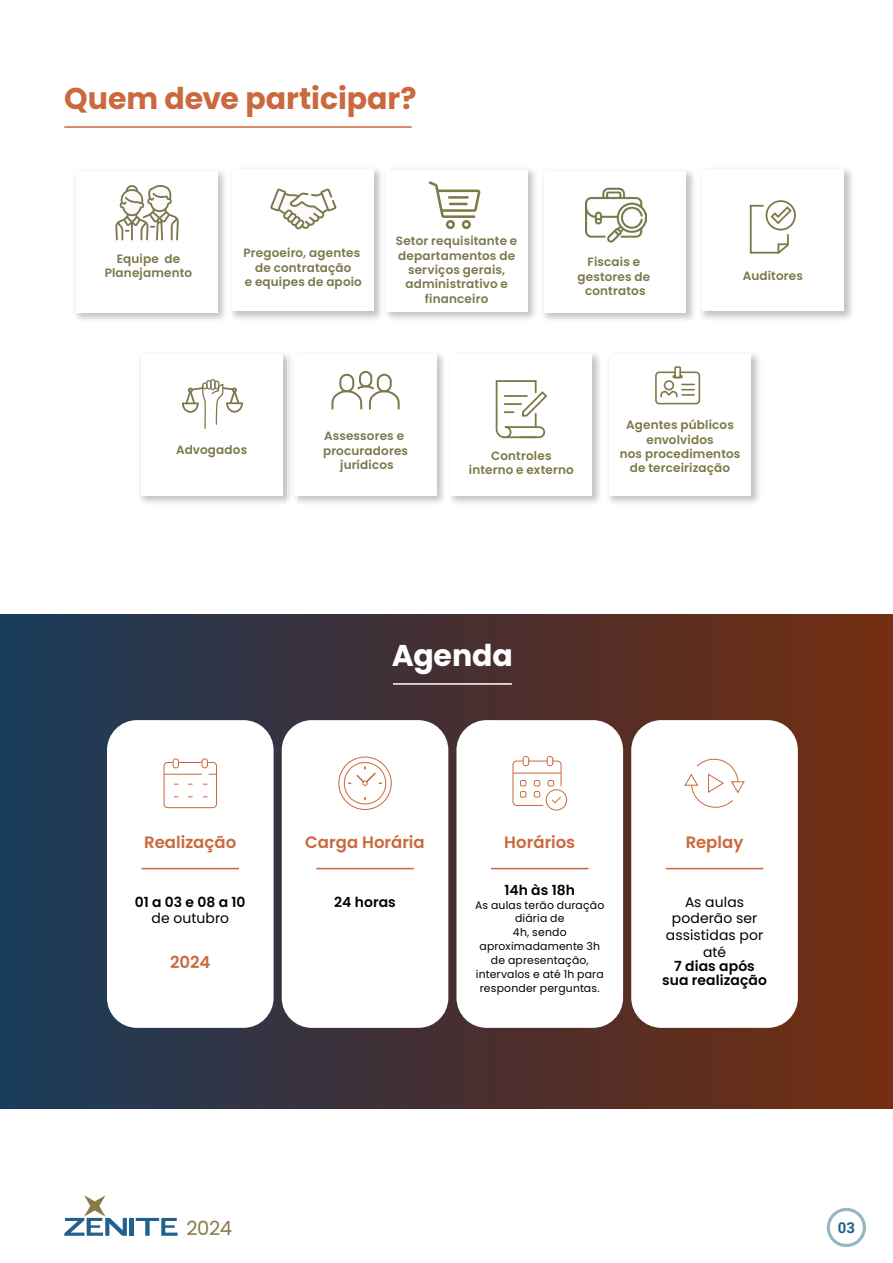
<style>
.page{position:relative;width:893px;height:1263px;background:#fff}
.page>*{position:absolute;margin:0;border:0;box-sizing:border-box;transform-origin:0 0}
.t1{font:700 30px "Poppins";color:#ca693d}
.t2{font:700 30px "Poppins";color:#fff}
.t3{font:19.5px "Poppins";color:#8b794b}
.t4{font:600 16.5px "Poppins";color:#ca693d}
.t5{font:700 15px "Roboto";color:#22618d}
.t6{font:600 13.95px/14px "Poppins";letter-spacing:.005em;color:#000001;text-align:center}
.t7{font:13.95px/16.6px "Poppins";letter-spacing:.01em;color:#000001;text-align:center}
.t8{font:600 12px/14.4px "Poppins";letter-spacing:.015em;color:#7c784c;text-align:center}
.t9{font:600 12px/14.4px "Poppins";letter-spacing:.015em;color:#7c7944;text-align:center}
.t10{font:10.8px/14px "Poppins";letter-spacing:.015em;color:#000001;text-align:center}
</style>
<div class="page">
<div style="left:827px;top:1208px;width:39px;height:39px;border:3px solid #95b6c5;border-radius:50%"></div>
<hr style="left:64px;top:126px;width:348px;height:2px;background:#ca693d">
<div style="left:359px;top:371px;width:13px;height:16px;border:2px solid #7c784c;border-radius:6px"></div>
<div style="left:377px;top:374px;width:15px;height:18px;border:2px solid #7c784c;border-radius:6px"></div>
<svg style="left:331px;top:384px;width:69px;height:26px"></svg>
<div style="left:339px;top:374px;width:15px;height:18px;border:2px solid #7c784c;border-radius:6px"></div>
<img style="left:232px;top:169px;width:147px;height:150px">
<div style="left:233px;top:170px;width:141px;height:141px;background:#fff"></div>
<svg style="left:270px;top:188px;width:66px;height:42px"></svg>
<svg style="left:181px;top:379px;width:63px;height:126px"></svg>
<img style="left:224px;top:172px;width:8px;height:147px">
<svg style="left:115px;top:185px;width:64px;height:55px"></svg>
<img style="left:389px;top:169px;width:146px;height:150px">
<img style="left:379px;top:171px;width:10px;height:146px">
<div style="left:386px;top:170px;width:141px;height:141px;background:#fff"></div>
<svg style="left:429px;top:181px;width:51px;height:48px"></svg>
<img style="left:702px;top:169px;width:150px;height:150px">
<div style="left:702px;top:170px;width:142px;height:141px;background:#fff"></div>
<svg style="left:749px;top:200px;width:47px;height:54px"></svg>
<svg style="left:495px;top:380px;width:53px;height:59px"></svg>
<img style="left:608px;top:354px;width:151px;height:149px">
<div style="left:609px;top:354px;width:142px;height:141px;background:#fff"></div>
<div style="left:655px;top:371px;width:45px;height:33px;border:2px solid #7c7944;border-radius:3px"></div>
<div style="left:674px;top:366px;width:7px;height:12px;border:2px solid #7c7944"></div>
<svg style="left:672px;top:375px;width:11px;height:3px"></svg>
<svg style="left:660px;top:384px;width:34px;height:14px"></svg>
<div style="left:664px;top:380px;width:10px;height:10px;border:2px solid #7c7944;border-radius:50%"></div>
<img style="left:543px;top:171px;width:151px;height:149px">
<div style="left:545px;top:171px;width:141px;height:141px;background:#fff"></div>
<img style="left:586px;top:187px;width:61px;height:56px">
<div style="left:129px;top:1218px;width:5px;height:18px;background:#22618d"></div>
<svg style="left:136px;top:1218px;width:42px;height:18px"></svg>
<svg style="left:64px;top:1195px;width:63px;height:41px"></svg>
<div style="left:1px;top:614px;width:892px;height:494px;background:linear-gradient(to right,#193959,#732b0e)"></div>
<div style="left:107px;top:720px;width:167px;height:308px;background:#fff;border-radius:30px"></div>
<hr style="left:164px;top:774px;width:38px;height:1px;background:#ca693d">
<div style="left:173px;top:758px;width:6px;height:10px;border:1px solid #ca693d;border-radius:3px"></div>
<div style="left:202px;top:758px;width:6px;height:10px;border:1px solid #ca693d;border-radius:3px"></div>
<div style="left:164px;top:762px;width:53px;height:46px;border:1px solid #ca693d;border-radius:4px"></div>
<svg style="left:179px;top:762px;width:23px;height:1px"></svg>
<hr style="left:142px;top:868px;width:97px;height:1px;background:#ca693d">
<div style="left:282px;top:720px;width:166px;height:308px;background:#fff;border-radius:30px"></div>
<div style="left:338px;top:757px;width:54px;height:53px;border:1px solid #ca693d;border-radius:50%"></div>
<svg style="left:341px;top:759px;width:48px;height:47px"></svg>
<hr style="left:316px;top:868px;width:98px;height:1px;background:#ca693d">
<div style="left:456px;top:720px;width:167px;height:308px;background:#fff;border-radius:30px"></div>
<div style="left:523px;top:756px;width:6px;height:10px;border:1px solid #ca693d;border-radius:3px"></div>
<div style="left:547px;top:756px;width:6px;height:10px;border:1px solid #ca693d;border-radius:3px"></div>
<svg style="left:512px;top:760px;width:50px;height:46px"></svg>
<div style="left:546px;top:789px;width:21px;height:21px;border:1px solid #ca693d;border-radius:50%"></div>
<hr style="left:491px;top:868px;width:98px;height:1px;background:#ca693d">
<div style="left:631px;top:720px;width:167px;height:308px;background:#fff;border-radius:30px"></div>
<svg style="left:684px;top:758px;width:61px;height:50px"></svg>
<hr style="left:666px;top:868px;width:97px;height:1px;background:#ca693d">
<hr style="left:393px;top:683px;width:119px;height:2px;background:#fff">
<h1 class="t1" style="left:64px;top:81px;width:354px">Quem deve participar?</h1>
<p class="t8" style="left:105px;top:252px;width:89px">Equipe de<br>Planejamento</p>
<p class="t8" style="left:244px;top:246px;width:120px">Pregoeiro, agentes de contratação<br>e equipes de apoio</p>
<p class="t8" style="left:396px;top:234px;width:123px">Setor requisitante e departamentos de serviços gerais, administrativo e financeiro</p>
<p class="t8" style="left:577px;top:255px;width:74px">Fiscais e gestores de contratos</p>
<p class="t9" style="left:743px;top:268px;width:62px">Auditores</p>
<p class="t8" style="left:176px;top:442px;width:73px">Advogados</p>
<p class="t8" style="left:323px;top:429px;width:87px">Assessores e procuradores jurídicos</p>
<p class="t9" style="left:469px;top:448px;width:106px">Controles interno e externo</p>
<p class="t9" style="left:620px;top:418px;width:122px">Agentes públicos envolvidos<br>nos procedimentos de terceirização</p>
<h1 class="t2" style="left:392px;top:638px;width:123px">Agenda</h1>
<h3 class="t4" style="left:144px;top:832px;width:93px">Realização</h3>
<p class="t6" style="left:135px;top:895px;width:112px">01 a 03 e 08 a 10</p>
<p class="t7" style="left:152px;top:910px;width:79px">de outubro</p>
<h3 class="t4" style="left:170px;top:952px;width:42px">2024</h3>
<h3 class="t4" style="left:305px;top:832px;width:121px">Carga Horária</h3>
<p class="t6" style="left:334px;top:895px;width:63px">24 horas</p>
<h3 class="t4" style="left:504px;top:832px;width:72px">Horários</h3>
<p class="t6" style="left:505px;top:883px;width:72px">14h às 18h</p>
<p class="t10" style="left:475px;top:898px;width:131px">As aulas terão duração diária de<br>4h, sendo aproximadamente 3h de apresentação, intervalos e até 1h para responder perguntas.</p>
<h3 class="t4" style="left:686px;top:832px;width:59px">Replay</h3>
<p class="t7" style="left:666px;top:893px;width:99px">As aulas poderão ser assistidas por até</p>
<p class="t6" style="left:662px;top:959px;width:107px">7 dias após sua realização</p>
<h2 class="t3" style="left:186px;top:1217px;width:47px">2024</h2>
<p class="t5" style="left:838px;top:1217px;width:19px">03</p>
</div>
